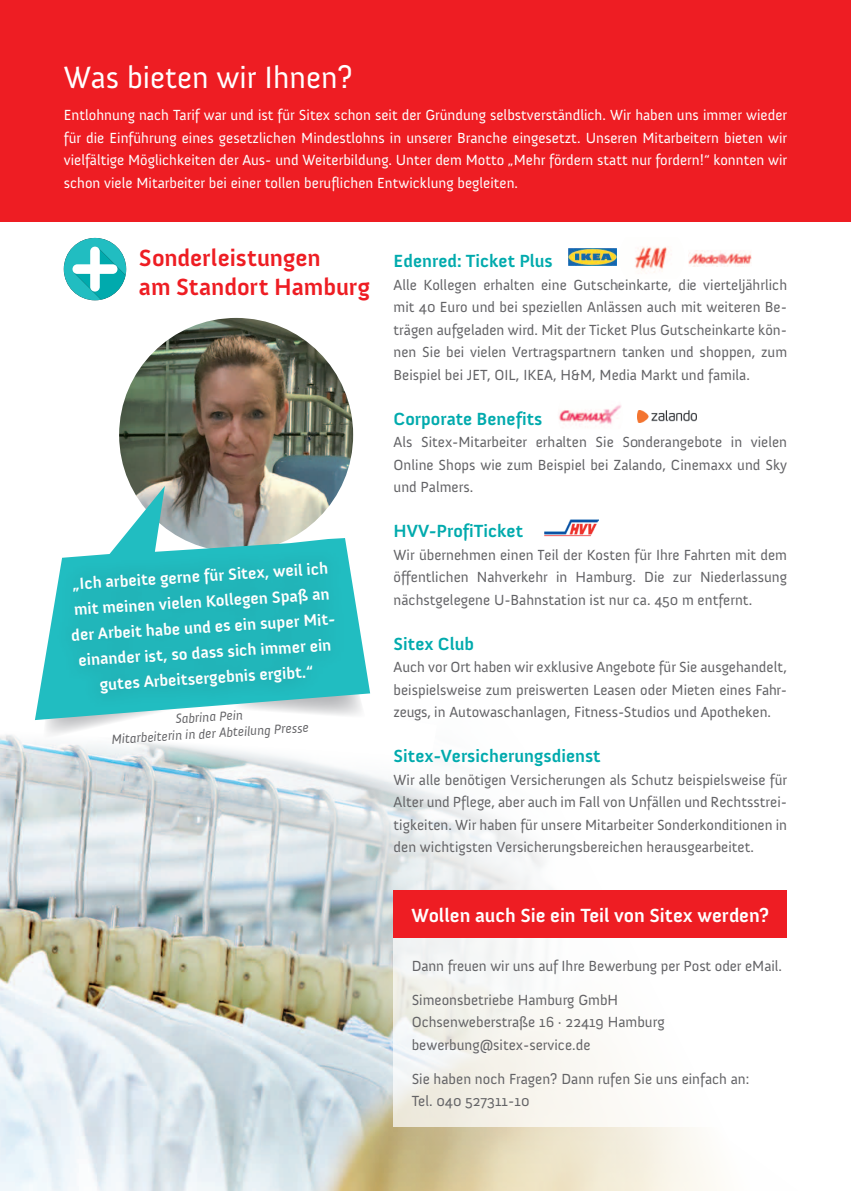
<style>
.page{position:relative;width:851px;height:1191px;background:#fff}
.page>*{position:absolute;margin:0;border:0;box-sizing:border-box;transform-origin:0 0}
.t1{font:31.5px "Anivers";color:#fff}
.t2{font:700 24px/28.5px "Anivers";letter-spacing:-.005em;color:#ee1d23}
.t3{font:700 19.5px "Anivers";letter-spacing:-.005em;color:#fff}
.t4{font:700 18px "Anivers";color:#00aaad}
.t5{font:700 16.5px/25.5px "Anivers";color:#fff;text-align:center}
.t6{font:15px/22.5px "Anivers";color:#636366;text-align:justify}
.t7{font:15px/22.5px "Anivers";color:#fff;text-align:justify}
.t8{font:italic 13.5px/16.5px "Anivers";color:#636366;text-align:center}
</style>
<div class="page">
<img style="left:0;top:794px;width:717px;height:397px">
<div style="left:0;top:0;width:850px;height:221px;background:#ee1d23"></div>
<svg style="left:0;top:693px;width:437px;height:129px"></svg>
<img style="left:119px;top:318px;width:234px;height:234px;border-radius:117px">
<svg style="left:64px;top:238px;width:62px;height:62px"></svg>
<img style="left:568px;top:249px;width:48px;height:17px">
<img style="left:637px;top:410px;width:59px;height:12px">
<img style="left:544px;top:519px;width:54px;height:18px">
<img style="left:559px;top:405px;width:63px;height:20px">
<img style="left:635px;top:246px;width:32px;height:27px">
<img style="left:688px;top:250px;width:63px;height:17px">
<svg style="left:393px;top:938px;width:324px;height:189px;fill:#f9f8f6"></svg>
<div style="left:393px;top:890px;width:394px;height:48px;background:#ee1d23"></div>
<svg style="left:35px;top:486px;width:335px;height:234px"></svg>
<div style="left:54px;top:545px;width:296px;height:166px;background:#21b6ba"></div>
<svg style="left:43px;top:635px;width:323px;height:123px"></svg>
<h1 class="t1" style="left:64px;top:60px;width:291px">Was bieten wir Ihnen?</h1>
<p class="t7" style="left:64px;top:104px;width:724px">Entlohnung nach Tarif war und ist für Sitex schon seit der Gründung selbstverständlich. Wir haben uns immer wieder für die Einführung eines gesetzlichen Mindestlohns in unserer Branche eingesetzt. Unseren Mitarbeitern bieten wir vielfältige Möglichkeiten der Aus- und Weiterbildung. Unter dem Motto „Mehr fördern statt nur fordern!“ konnten wir schon viele Mitarbeiter bei einer tollen beruflichen Entwicklung begleiten.</p>
<h2 class="t2" style="left:139px;top:244px;width:233px">Sonderleistungen<br>am Standort Hamburg</h2>
<p class="t4" style="left:393px;top:251px;width:161px">Edenred: Ticket Plus</p>
<p class="t6" style="left:393px;top:273px;width:395px">Alle Kollegen erhalten eine Gutscheinkarte, die vierteljährlich mit 40 Euro und bei speziellen Anlässen auch mit weiteren Be&shy;trägen aufgeladen wird. Mit der Ticket Plus Gutscheinkarte kön&shy;nen Sie bei vielen Vertragspartnern tanken und shoppen, zum Beispiel bei JET, OIL, IKEA, H&amp;M, Media Markt und famila.</p>
<p class="t4" style="left:393px;top:409px;width:150px">Corporate Benefits</p>
<p class="t6" style="left:393px;top:431px;width:395px">Als Sitex-Mitarbeiter erhalten Sie Sonderangebote in vielen Online Shops wie zum Beispiel bei Zalando, Cinemaxx und Sky und Palmers.</p>
<p class="t4" style="left:393px;top:521px;width:131px">HVV-ProfiTicket</p>
<p class="t6" style="left:393px;top:543px;width:395px">Wir übernehmen einen Teil der Kosten für Ihre Fahrten mit dem öffentlichen Nahverkehr in Hamburg. Die zur Niederlassung nächstgelegene U-Bahnstation ist nur ca. 450 m entfernt.</p>
<p class="t4" style="left:393px;top:634px;width:82px">Sitex Club</p>
<p class="t6" style="left:393px;top:656px;width:395px">Auch vor Ort haben wir exklusive Angebote für Sie ausgehandelt, beispielsweise zum preiswerten Leasen oder Mieten eines Fahr&shy;zeugs, in Autowaschanlagen, Fitness-Studios und Apotheken.</p>
<p class="t4" style="left:393px;top:746px;width:208px">Sitex-Versicherungsdienst</p>
<p class="t6" style="left:393px;top:768px;width:395px">Wir alle benötigen Versicherungen als Schutz beispielsweise für Alter und Pflege, aber auch im Fall von Unfällen und Rechtsstrei&shy;tigkeiten. Wir haben für unsere Mitarbeiter Sonderkonditionen in den wichtigsten Versicherungsbereichen herausgearbeitet.</p>
<p class="t5" style="left:68px;top:570px;width:267px;rotate:-3deg">„Ich arbeite gerne für Sitex, weil ich mit meinen vielen Kollegen Spaß an der Arbeit habe und es ein super Mit&shy;einander ist, so dass sich immer ein gutes Arbeitsergebnis ergibt.“</p>
<p class="t8" style="left:110px;top:714px;width:199px;rotate:-3deg">Sabrina Pein<br>Mitarbeiterin in der Abteilung Presse</p>
<h3 class="t3" style="left:411px;top:904px;width:359px">Wollen auch Sie ein Teil von Sitex werden?</h3>
<p class="t6" style="left:411px;top:955px;width:372px">Dann freuen wir uns auf Ihre Bewerbung per Post oder eMail.</p>
<p class="t6" style="left:411px;top:988px;width:254px;text-align:left">Simeonsbetriebe Hamburg GmbH<br>Ochsenweberstraße 16 · 22419 Hamburg bewerbung@sitex-service.de</p>
<p class="t6" style="left:411px;top:1067px;width:339px">Sie haben noch Fragen? Dann rufen Sie uns einfach an:<br>Tel. 040 527311-10</p>
</div>
